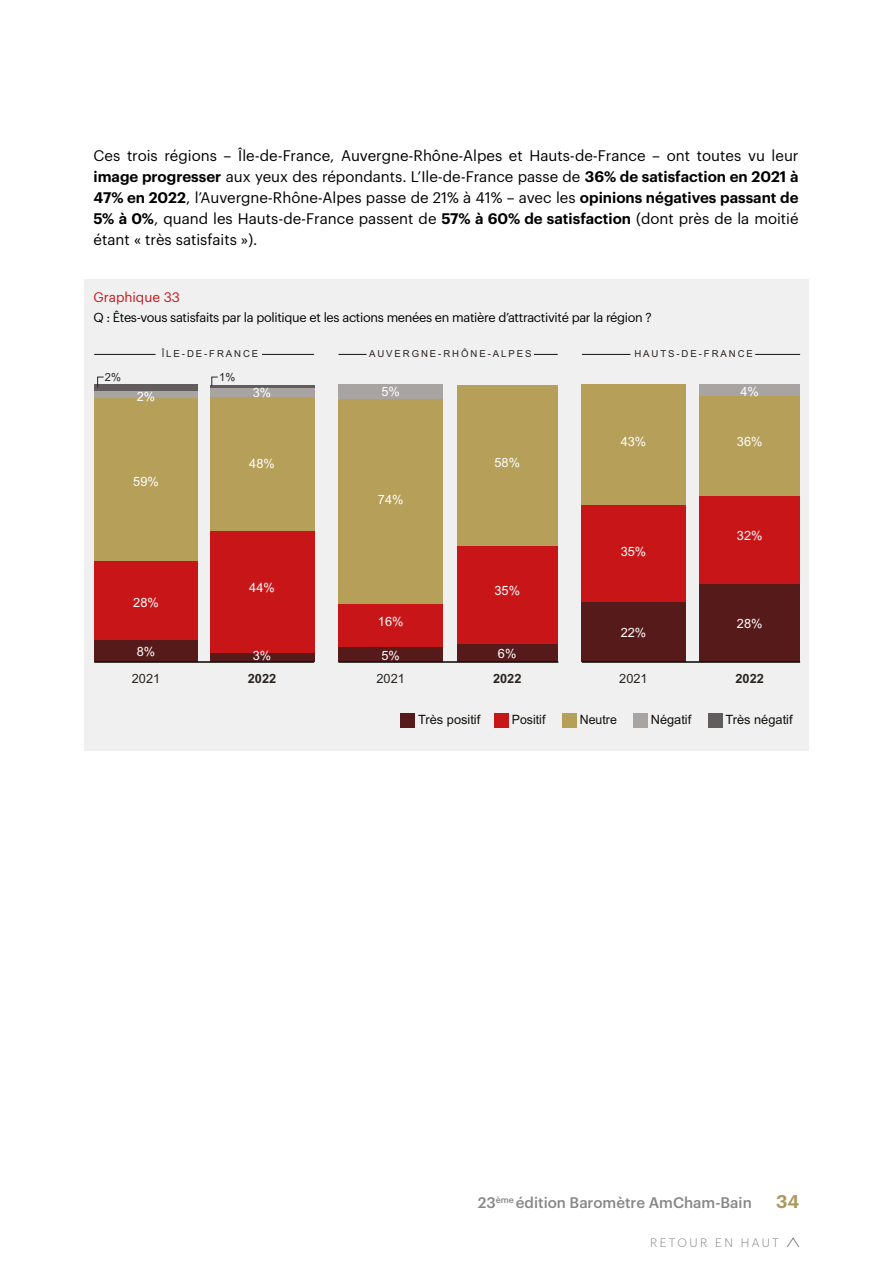
<style>
.page{position:relative;width:893px;height:1263px;background:#fff}
.page>*{position:absolute;margin:0;border:0;box-sizing:border-box;transform-origin:0 0}
.t1{font:600 18px "Graphik";color:#ab9961}
.t2{font:15px/21px "Graphik";color:#000;text-align:justify}
.t3{font:500 15px "Graphik";color:#878787}
.t4{font:13.5px "Graphik";color:#ca151b}
.t5{font:12.75px "Graphik";letter-spacing:-.025em;color:#000}
.t6{font:12.75px "Arial";color:#fff}
.t7{font:12.75px "Arial";color:#12100b}
.t8{font:12.75px "Arial";color:#12100b;scale:.96 1}
.t9{font:12.75px "Arial";color:#2a2421}
.t10{font:700 12.75px "Arial";color:#2a2421}
.t11{font:300 12px "Graphik";letter-spacing:.2em;color:#878787}
.t12{font:11.25px "Arial";color:#2a2421}
.t13{font:9.6px "Arial";letter-spacing:.2em;color:#2a2421}
.s1{font-weight:600}
</style>
<div class="page">
<div style="left:84px;top:279px;width:725px;height:471px;background:#f0f0f0"></div>
<div style="left:581px;top:601px;width:105px;height:61px;background:#561a1a"></div>
<div style="left:581px;top:505px;width:105px;height:96px;background:#c81618"></div>
<div style="left:581px;top:385px;width:105px;height:120px;background:#b59f59"></div>
<div style="left:699px;top:584px;width:101px;height:78px;background:#561a1a"></div>
<div style="left:699px;top:495px;width:101px;height:89px;background:#c81618"></div>
<div style="left:699px;top:396px;width:101px;height:99px;background:#b59f59"></div>
<div style="left:699px;top:385px;width:101px;height:11px;background:#a7a4a2"></div>
<div style="left:338px;top:647px;width:105px;height:15px;background:#561a1a"></div>
<div style="left:338px;top:603px;width:105px;height:44px;background:#c81618"></div>
<div style="left:338px;top:399px;width:105px;height:204px;background:#b59f59"></div>
<div style="left:338px;top:385px;width:105px;height:14px;background:#a7a4a2"></div>
<div style="left:457px;top:644px;width:101px;height:18px;background:#561a1a"></div>
<div style="left:457px;top:545px;width:101px;height:99px;background:#c81618"></div>
<div style="left:457px;top:385px;width:101px;height:160px;background:#b59f59"></div>
<div style="left:94px;top:639px;width:104px;height:23px;background:#561a1a"></div>
<div style="left:94px;top:561px;width:104px;height:78px;background:#c81618"></div>
<div style="left:94px;top:397px;width:104px;height:164px;background:#b59f59"></div>
<div style="left:94px;top:391px;width:104px;height:6px;background:#a7a4a2"></div>
<div style="left:94px;top:385px;width:104px;height:6px;background:#615d5c"></div>
<div style="left:210px;top:652px;width:104px;height:10px;background:#561a1a"></div>
<div style="left:210px;top:531px;width:104px;height:121px;background:#c81618"></div>
<div style="left:210px;top:397px;width:104px;height:134px;background:#b59f59"></div>
<div style="left:210px;top:388px;width:104px;height:9px;background:#a7a4a2"></div>
<hr style="left:210px;top:385px;width:104px;height:3px;background:#615d5c">
<hr style="left:582px;top:661px;width:218px;height:2px;background:#12100b">
<hr style="left:338px;top:661px;width:220px;height:2px;background:#12100b">
<hr style="left:94px;top:661px;width:220px;height:2px;background:#12100b">
<div style="left:708px;top:713px;width:15px;height:14px;background:#615d5c"></div>
<div style="left:633px;top:713px;width:15px;height:14px;background:#a7a4a2"></div>
<div style="left:562px;top:713px;width:15px;height:14px;background:#b59f59"></div>
<div style="left:494px;top:713px;width:15px;height:14px;background:#c81618"></div>
<div style="left:401px;top:713px;width:14px;height:14px;background:#561a1a"></div>
<hr style="left:94px;top:354px;width:62px;height:1px;background:#12100b">
<hr style="left:262px;top:354px;width:52px;height:1px;background:#12100b">
<svg style="left:338px;top:354px;width:29px;height:1px"></svg>
<svg style="left:534px;top:354px;width:24px;height:1px"></svg>
<hr style="left:582px;top:354px;width:48px;height:1px;background:#12100b">
<hr style="left:755px;top:354px;width:45px;height:1px;background:#12100b">
<svg style="left:97px;top:377px;width:121px;height:11px"></svg>
<svg style="left:787px;top:1237px;width:13px;height:10px"></svg>
<p class="t2" style="left:94px;top:144px;width:706px">Ces trois régions – Île-de-France, Auvergne-Rhône-Alpes et Hauts-de-France – ont toutes vu leur <span class="s1">image progresser</span> aux yeux des répondants. L’Ile-de-France passe de <span class="s1">36% de satisfaction en 2021 à 47% en 2022</span>, l’Auvergne-Rhône-Alpes passe de 21% à 41% – avec les <span class="s1">opinions négatives passant de 5% à 0%</span>, quand les Hauts-de-France passent de <span class="s1">57% à 60% de satisfaction</span> (dont près de la moitié étant « très satisfaits »).</p>
<p class="t4" style="left:93px;top:287px;width:88px">Graphique 33</p>
<p class="t5" style="left:93px;top:308px;width:560px">Q : Êtes-vous satisfaits par la politique et les actions menées en matière d’attractivité par la région ?</p>
<p class="t12" style="left:105px;top:369px;width:18px">2%</p>
<p class="t13" style="left:162px;top:347px;width:98px">ÎLE-DE-FRANCE</p>
<p class="t13" style="left:369px;top:347px;width:164px">AUVERGNE-RHÔNE-ALPES</p>
<p class="t13" style="left:634px;top:347px;width:120px">HAUTS-DE-FRANCE</p>
<p class="t6" style="left:137px;top:388px;width:20px">2%</p>
<p class="t12" style="left:219px;top:369px;width:18px">1%</p>
<p class="t6" style="left:253px;top:384px;width:20px">3%</p>
<p class="t6" style="left:381px;top:383px;width:20px">5%</p>
<p class="t6" style="left:740px;top:382px;width:20px">4%</p>
<p class="t6" style="left:133px;top:473px;width:27px">59%</p>
<p class="t6" style="left:133px;top:593px;width:27px">28%</p>
<p class="t6" style="left:137px;top:643px;width:20px">8%</p>
<p class="t6" style="left:249px;top:454px;width:27px">48%</p>
<p class="t6" style="left:249px;top:579px;width:27px">44%</p>
<p class="t6" style="left:253px;top:647px;width:20px">3%</p>
<p class="t6" style="left:378px;top:490px;width:27px">74%</p>
<p class="t6" style="left:378px;top:613px;width:27px">16%</p>
<p class="t6" style="left:381px;top:647px;width:20px">5%</p>
<p class="t6" style="left:494px;top:454px;width:27px">58%</p>
<p class="t6" style="left:494px;top:582px;width:27px">35%</p>
<p class="t6" style="left:498px;top:645px;width:20px">6%</p>
<p class="t6" style="left:621px;top:432px;width:27px">43%</p>
<p class="t6" style="left:621px;top:542px;width:27px">35%</p>
<p class="t6" style="left:621px;top:624px;width:27px">22%</p>
<p class="t6" style="left:737px;top:433px;width:27px">36%</p>
<p class="t6" style="left:737px;top:527px;width:27px">32%</p>
<p class="t6" style="left:737px;top:615px;width:27px">28%</p>
<p class="t9" style="left:132px;top:670px;width:30px">2021</p>
<p class="t10" style="left:248px;top:669px;width:30px">2022</p>
<p class="t9" style="left:377px;top:670px;width:30px">2021</p>
<p class="t10" style="left:493px;top:669px;width:30px">2022</p>
<p class="t9" style="left:619px;top:670px;width:30px">2021</p>
<p class="t10" style="left:735px;top:669px;width:30px">2022</p>
<p class="t7" style="left:418px;top:710px;width:64px">Très positif</p>
<p class="t8" style="left:512px;top:710px;width:37px">Positif</p>
<p class="t8" style="left:580px;top:710px;width:40px">Neutre</p>
<p class="t7" style="left:651px;top:710px;width:42px">Négatif</p>
<p class="t7" style="left:725px;top:710px;width:69px">Très négatif</p>
<p class="t3" style="left:478px;top:1191px;width:276px">23<sup>ème</sup> édition Baromètre AmCham-Bain</p>
<p class="t1" style="left:776px;top:1187px;width:25px">34</p>
<p class="t11" style="left:650px;top:1234px;width:130px">RETOUR EN HAUT</p>
</div>
